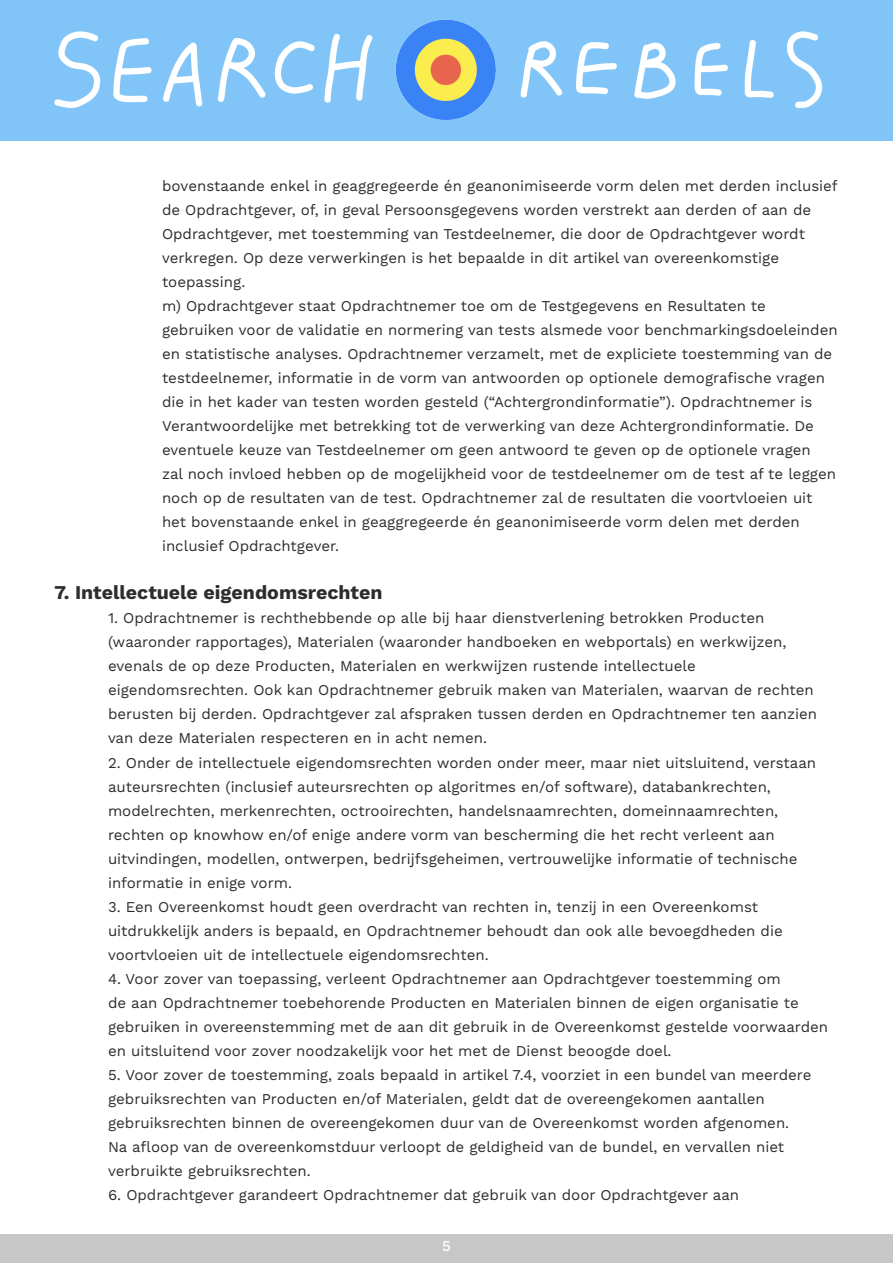
<style>
.page{position:relative;width:893px;height:1263px;background:#fff}
.page>*{position:absolute;margin:0;border:0;box-sizing:border-box;transform-origin:0 0}
.t1{font:700 19.5px "Work Sans";color:#2d2d2d}
.laag_1{font:15px/24px "Work Sans";color:#2d2d2d}
.laag2{font:15px/24px "Work Sans";color:#2d2d2d}
.t2{font:500 15px "Work Sans";color:#fff}
</style>
<div class="page">
<div style="left:0;top:0;width:893px;height:140px;background:#80c4f8"></div>
<div style="left:0;top:1234px;width:893px;height:29px;background:#c7c7c7"></div>
<img style="left:54px;top:19px;width:769px;height:101px">
<p class="laag2" style="left:162px;top:175px;width:677px">bovenstaande enkel in geaggregeerde én geanonimiseerde vorm delen met derden inclusief de Opdrachtgever, of, in geval Persoonsgegevens worden verstrekt aan derden of aan de Opdrachtgever, met toestemming van Testdeelnemer, die door de Opdrachtgever wordt verkregen. Op deze verwerkingen is het bepaalde in dit artikel van overeenkomstige toepassing.</p>
<p class="laag2" style="left:162px;top:295px;width:677px">m) Opdrachtgever staat Opdrachtnemer toe om de Testgegevens en Resultaten te gebruiken voor de validatie en normering van tests alsmede voor benchmarkingsdoeleinden en statistische analyses. Opdrachtnemer verzamelt, met de expliciete toestemming van de testdeelnemer, informatie in de vorm van antwoorden op optionele demografische vragen die in het kader van testen worden gesteld (“Achtergrondinformatie”). Opdrachtnemer is Verantwoordelijke met betrekking tot de verwerking van deze Achtergrondinformatie. De eventuele keuze van Testdeelnemer om geen antwoord te geven op de optionele vragen<br>zal noch invloed hebben op de mogelijkheid voor de testdeelnemer om de test af te leggen noch op de resultaten van de test. Opdrachtnemer zal de resultaten die voortvloeien uit het bovenstaande enkel in geaggregeerde én geanonimiseerde vorm delen met derden inclusief Opdrachtgever.</p>
<p class="t1" style="left:54px;top:581px;width:330px">7. Intellectuele eigendomsrechten</p>
<p class="laag_1" style="left:108px;top:607px;width:711px">1. Opdrachtnemer is rechthebbende op alle bij haar dienstverlening betrokken Producten (waaronder rapportages), Materialen (waaronder handboeken en webportals) en werkwijzen, evenals de op deze Producten, Materialen en werkwijzen rustende intellectuele eigendomsrechten. Ook kan Opdrachtnemer gebruik maken van Materialen, waarvan de rechten berusten bij derden. Opdrachtgever zal afspraken tussen derden en Opdrachtnemer ten aanzien van deze Materialen respecteren en in acht nemen.</p>
<p class="laag_1" style="left:108px;top:751px;width:710px">2. Onder de intellectuele eigendomsrechten worden onder meer, maar niet uitsluitend, verstaan auteursrechten (inclusief auteursrechten op algoritmes en/of software), databankrechten, modelrechten, merkenrechten, octrooirechten, handelsnaamrechten, domeinnaamrechten, rechten op knowhow en/of enige andere vorm van bescherming die het recht verleent aan uitvindingen, modellen, ontwerpen, bedrijfsgeheimen, vertrouwelijke informatie of technische informatie in enige vorm.</p>
<p class="laag_1" style="left:108px;top:895px;width:676px">3. Een Overeenkomst houdt geen overdracht van rechten in, tenzij in een Overeenkomst uitdrukkelijk anders is bepaald, en Opdrachtnemer behoudt dan ook alle bevoegdheden die voortvloeien uit de intellectuele eigendomsrechten.</p>
<p class="laag_1" style="left:108px;top:967px;width:674px">4. Voor zover van toepassing, verleent Opdrachtnemer aan Opdrachtgever toestemming om</p>
<p class="laag_1" style="left:108px;top:991px;width:722px">de aan Opdrachtnemer toebehorende Producten en Materialen binnen de eigen organisatie te gebruiken in overeenstemming met de aan dit gebruik in de Overeenkomst gestelde voorwaarden en uitsluitend voor zover noodzakelijk voor het met de Dienst beoogde doel.</p>
<p class="laag_1" style="left:108px;top:1063px;width:705px">5. Voor zover de toestemming, zoals bepaald in artikel 7.4, voorziet in een bundel van meerdere gebruiksrechten van Producten en/of Materialen, geldt dat de overeengekomen aantallen gebruiksrechten binnen de overeengekomen duur van de Overeenkomst worden afgenomen.<br>Na afloop van de overeenkomstduur verloopt de geldigheid van de bundel, en vervallen niet verbruikte gebruiksrechten.</p>
<p class="laag_1" style="left:108px;top:1183px;width:633px">6. Opdrachtgever garandeert Opdrachtnemer dat gebruik van door Opdrachtgever aan</p>
<p class="t2" style="left:442px;top:1237px;width:10px">5</p>
</div>
